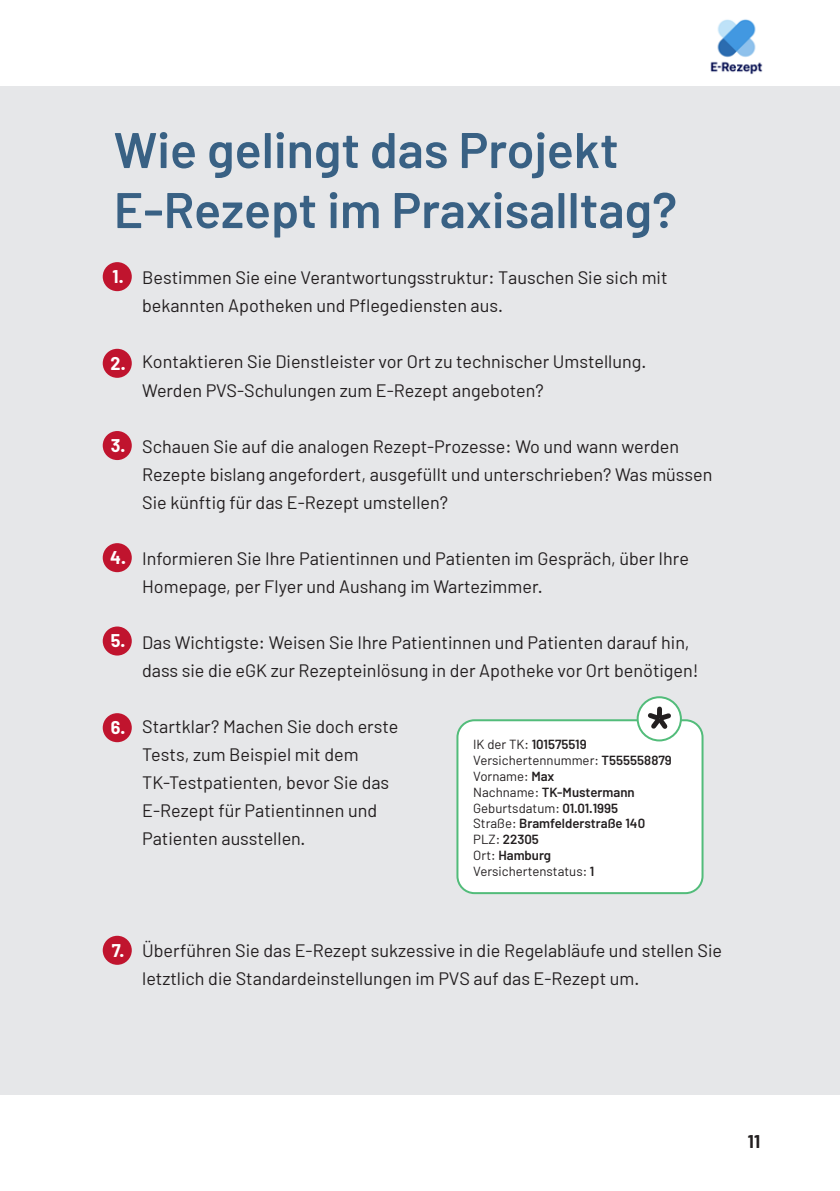
<style>
.page{position:relative;width:840px;height:1191px;background:#fff}
.page>*{position:absolute;margin:0;border:0;box-sizing:border-box;transform-origin:0 0}
.KVNO_H1{font:600 50px/60px "Barlow";color:#396184}
.t1{font:18px/28px "Barlow";color:#231f20}
.KVNO_p{font:700 18px "Barlow";color:#fff}
.t2{font:700 18px "Barlow";color:#231f20}
.t3{font:600 13.2px/15.8px "Barlow";color:#231f20}
.t4{font:13.2px "Barlow";color:#231f20}
.s1{font-weight:400}
.s2{font-weight:600}
</style>
<div class="page">
<div style="left:0;top:86px;width:839px;height:1008px;background:#e6e7e9"></div>
<img style="left:710px;top:19px;width:53px;height:56px">
<div style="left:103px;top:935px;width:29px;height:29px;background:#c0142e;border-radius:50%"></div>
<div style="left:103px;top:713px;width:29px;height:29px;background:#c0142e;border-radius:50%"></div>
<div style="left:103px;top:626px;width:29px;height:29px;background:#c0142e;border-radius:50%"></div>
<div style="left:103px;top:543px;width:29px;height:29px;background:#c0142e;border-radius:50%"></div>
<div style="left:103px;top:431px;width:29px;height:29px;background:#c0142e;border-radius:50%"></div>
<div style="left:103px;top:349px;width:29px;height:29px;background:#c0142e;border-radius:50%"></div>
<div style="left:103px;top:262px;width:29px;height:29px;background:#c0142e;border-radius:50%"></div>
<div style="left:457px;top:720px;width:245px;height:173px;background:#fff;border-radius:17px"></div>
<div style="left:456px;top:719px;width:247px;height:175px;border:2px solid #52bc7a;border-radius:17px"></div>
<svg style="left:637px;top:697px;width:43px;height:43px"></svg>
<div style="left:636px;top:696px;width:45px;height:45px;border:2px solid #52bc7a;border-radius:50%"></div>
<svg style="left:643px;top:709px;width:31px;height:24px"></svg>
<p class="KVNO_H1" style="left:114px;top:119px;width:564px">Wie gelingt das Projekt<br>E-Rezept im Praxisalltag?</p>
<p class="t1" style="left:142px;top:263px;width:526px">Bestimmen Sie eine Verantwortungsstruktur: Tauschen Sie sich mit bekannten Apotheken und Pflegediensten aus.</p>
<p class="t1" style="left:142px;top:347px;width:505px;text-indent:-28px">2. Kontaktieren Sie Dienstleister vor Ort zu technischer Umstellung.<br>Werden PVS-Schulungen zum E-Rezept angeboten?</p>
<p class="t1" style="left:142px;top:431px;width:571px;text-indent:-28px">3. Schauen Sie auf die analogen Rezept-Prozesse: Wo und wann werden<br>Rezepte bislang angefordert, ausgefüllt und unterschrieben? Was müssen<br>Sie künftig für das E-Rezept umstellen?</p>
<p class="t1" style="left:142px;top:543px;width:548px;text-indent:-28px">4. Informieren Sie Ihre Patientinnen und Patienten im Gespräch, über Ihre<br>Homepage, per Flyer und Aushang im Wartezimmer.</p>
<p class="t1" style="left:142px;top:627px;width:557px;text-indent:-28px">5. Das Wichtigste: Weisen Sie Ihre Patientinnen und Patienten darauf hin, dass sie die eGK zur Rezepteinlösung in der Apotheke vor Ort benötigen!</p>
<p class="t1" style="left:142px;top:711px;width:257px;text-indent:-28px">6. Startklar? Machen Sie doch erste<br>Tests, zum Beispiel mit dem<br>TK-Testpatienten, bevor Sie das<br>E-Rezept für Patientinnen und<br>Patienten ausstellen.</p>
<p class="KVNO_p" style="left:112px;top:265px;width:12px">1.</p>
<p class="KVNO_p" style="left:110px;top:352px;width:16px">2.</p>
<p class="KVNO_p" style="left:111px;top:434px;width:16px">3.</p>
<p class="KVNO_p" style="left:110px;top:546px;width:17px">4.</p>
<p class="KVNO_p" style="left:111px;top:629px;width:16px">5.</p>
<p class="KVNO_p" style="left:111px;top:716px;width:16px">6.</p>
<p class="t3" style="left:473px;top:736px;width:115px"><span class="s1">IK der TK:</span> 101575519</p>
<p class="t4" style="left:473px;top:752px;width:200px">Versichertennummer: <span class="s2">T555558879</span></p>
<p class="t4" style="left:473px;top:768px;width:83px">Vorname: <span class="s2">Max</span></p>
<p class="t3" style="left:473px;top:784px;width:163px"><span class="s1">Nachname:</span> TK-Mustermann</p>
<p class="t4" style="left:473px;top:799px;width:146px">Geburtsdatum: <span class="s2">01.01.1995</span></p>
<p class="t3" style="left:473px;top:815px;width:173px"><span class="s1">Straße:</span> Bramfelderstraße 140<br><span class="s1">PLZ:</span> 22305</p>
<p class="t3" style="left:473px;top:847px;width:79px"><span class="s1">Ort:</span> Hamburg</p>
<p class="t4" style="left:473px;top:863px;width:122px">Versichertenstatus: <span class="s2">1</span></p>
<p class="KVNO_p" style="left:112px;top:939px;width:14px">7.</p>
<p class="t1" style="left:142px;top:935px;width:581px">Überführen Sie das E-Rezept sukzessive in die Regelabläufe und stellen Sie letztlich die Standardeinstellungen im PVS auf das E-Rezept um.</p>
<p class="t2" style="left:747px;top:1130px;width:14px">11</p>
</div>
